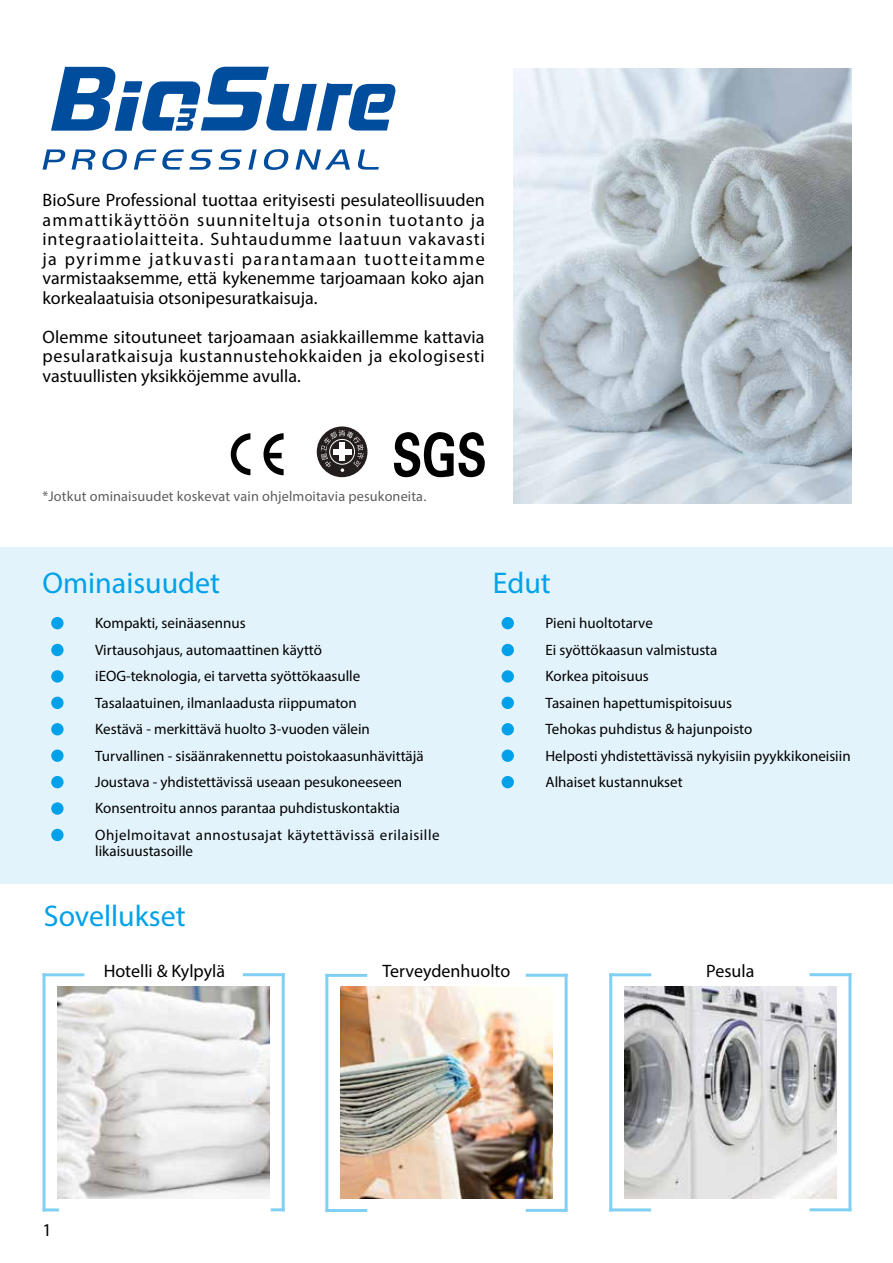
<style>
.page{position:relative;width:893px;height:1263px;background:#fff}
.page>*{position:absolute;margin:0;border:0;box-sizing:border-box;transform-origin:0 0}
.t1{font:30px "Myriad Pro";color:#00a1e9}
.t2{font:18px/19.5px "Myriad Pro";color:#000;text-align:justify}
.t3{font:15px/26.4px "Myriad Pro";color:#000}
.t4{font:14.25px "Myriad Pro";letter-spacing:.01em;color:#5f5d5d}
</style>
<div class="page">
<div style="left:0;top:547px;width:893px;height:337px;background:#e3f3fb"></div>
<svg style="left:394px;top:432px;width:91px;height:45px"></svg>
<svg style="left:231px;top:433px;width:53px;height:42px"></svg>
<div style="left:317px;top:426px;width:50px;height:51px;background:#241d1e;border-radius:50%"></div>
<svg style="left:321px;top:430px;width:43px;height:42px"></svg>
<div style="left:51px;top:617px;width:13px;height:12px;background:#00a1e9;border-radius:50%"></div>
<div style="left:51px;top:644px;width:13px;height:12px;background:#00a1e9;border-radius:50%"></div>
<svg style="left:51px;top:670px;width:13px;height:13px"></svg>
<div style="left:51px;top:697px;width:13px;height:12px;background:#00a1e9;border-radius:50%"></div>
<div style="left:51px;top:723px;width:13px;height:12px;background:#00a1e9;border-radius:50%"></div>
<div style="left:51px;top:749px;width:13px;height:13px;background:#00a1e9;border-radius:50%"></div>
<div style="left:51px;top:776px;width:13px;height:12px;background:#00a1e9;border-radius:50%"></div>
<div style="left:502px;top:617px;width:12px;height:12px;background:#00a1e9;border-radius:50%"></div>
<div style="left:502px;top:644px;width:12px;height:12px;background:#00a1e9;border-radius:50%"></div>
<div style="left:502px;top:670px;width:12px;height:13px;background:#00a1e9;border-radius:50%"></div>
<div style="left:502px;top:697px;width:12px;height:12px;background:#00a1e9;border-radius:50%"></div>
<div style="left:502px;top:723px;width:12px;height:12px;background:#00a1e9;border-radius:50%"></div>
<div style="left:502px;top:749px;width:12px;height:13px;background:#00a1e9;border-radius:50%"></div>
<div style="left:502px;top:776px;width:12px;height:12px;background:#00a1e9;border-radius:50%"></div>
<svg style="left:51px;top:802px;width:13px;height:13px"></svg>
<div style="left:51px;top:829px;width:13px;height:12px;background:#00a1e9;border-radius:50%"></div>
<svg style="left:71px;top:149px;width:25px;height:21px"></svg>
<svg style="left:102px;top:149px;width:25px;height:21px"></svg>
<svg style="left:134px;top:149px;width:22px;height:21px"></svg>
<svg style="left:162px;top:149px;width:50px;height:21px"></svg>
<svg style="left:219px;top:149px;width:23px;height:21px"></svg>
<svg style="left:248px;top:149px;width:9px;height:21px"></svg>
<svg style="left:264px;top:149px;width:25px;height:21px"></svg>
<svg style="left:296px;top:149px;width:54px;height:21px"></svg>
<svg style="left:43px;top:149px;width:22px;height:21px"></svg>
<svg style="left:51px;top:67px;width:344px;height:64px"></svg>
<svg style="left:358px;top:149px;width:21px;height:21px"></svg>
<img style="left:514px;top:69px;width:337px;height:435px">
<img style="left:624px;top:986px;width:213px;height:213px">
<hr style="left:609px;top:973px;width:3px;height:238px;background:#00a1e9">
<hr style="left:609px;top:973px;width:42px;height:3px;background:#00a1e9">
<hr style="left:609px;top:1208px;width:42px;height:3px;background:#00a1e9">
<hr style="left:848px;top:973px;width:3px;height:238px;background:#00a1e9">
<hr style="left:810px;top:1208px;width:41px;height:3px;background:#00a1e9">
<hr style="left:810px;top:973px;width:41px;height:3px;background:#00a1e9">
<img style="left:340px;top:986px;width:213px;height:213px">
<hr style="left:325px;top:974px;width:3px;height:238px;background:#00a1e9">
<hr style="left:325px;top:974px;width:42px;height:3px;background:#00a1e9">
<hr style="left:325px;top:1209px;width:42px;height:3px;background:#00a1e9">
<hr style="left:565px;top:974px;width:3px;height:238px;background:#00a1e9">
<hr style="left:526px;top:1209px;width:42px;height:3px;background:#00a1e9">
<hr style="left:526px;top:974px;width:42px;height:3px;background:#00a1e9">
<hr style="left:43px;top:973px;width:3px;height:238px;background:#00a1e9">
<hr style="left:43px;top:973px;width:41px;height:3px;background:#00a1e9">
<hr style="left:43px;top:1208px;width:16px;height:3px;background:#00a1e9">
<hr style="left:282px;top:973px;width:3px;height:238px;background:#00a1e9">
<hr style="left:271px;top:1208px;width:14px;height:3px;background:#00a1e9">
<hr style="left:243px;top:973px;width:42px;height:3px;background:#00a1e9">
<img style="left:57px;top:986px;width:213px;height:213px">
<p class="t2" style="left:43px;top:190px;width:444px">BioSure Professional tuottaa erityisesti pesulateollisuuden ammattikäyttöön suunniteltuja otsonin tuotanto ja integraatiolaitteita. Suhtaudumme laatuun vakavasti ja pyrimme jatkuvasti parantamaan tuotteitamme varmistaaksemme, että kykenemme tarjoamaan koko ajan korkealaatuisia otsonipesuratkaisuja.</p>
<p class="t2" style="left:43px;top:327px;width:444px">Olemme sitoutuneet tarjoamaan asiakkaillemme kattavia pesularatkaisuja kustannustehokkaiden ja ekologisesti vastuullisten yksikköjemme avulla.</p>
<p class="t4" style="left:43px;top:488px;width:385px">*Jotkut ominaisuudet koskevat vain ohjelmoitavia pesukoneita.</p>
<h1 class="t1" style="left:43px;top:564px;width:179px">Ominaisuudet</h1>
<p class="t3" style="left:95px;top:609px;width:346px">Kompakti, seinäasennus<br>Virtausohjaus, automaattinen käyttö<br>iEOG-teknologia, ei tarvetta syöttökaasulle Tasalaatuinen, ilmanlaadusta riippumaton<br>Kestävä - merkittävä huolto 3-vuoden välein Turvallinen - sisäänrakennettu poistokaasunhävittäjä Joustava - yhdistettävissä useaan pesukoneeseen Konsentroitu annos parantaa puhdistuskontaktia Ohjelmoitavat annostusajat käytettävissä erilaisille</p>
<p class="t3" style="left:95px;top:838px;width:99px">likaisuustasoille</p>
<h1 class="t1" style="left:493px;top:564px;width:60px">Edut</h1>
<p class="t3" style="left:545px;top:609px;width:307px">Pieni huoltotarve<br>Ei syöttökaasun valmistusta<br>Korkea pitoisuus<br>Tasainen hapettumispitoisuus<br>Tehokas puhdistus &amp; hajunpoisto<br>Helposti yhdistettävissä nykyisiin pyykkikoneisiin<br>Alhaiset kustannukset</p>
<h1 class="t1" style="left:44px;top:898px;width:143px">Sovellukset</h1>
<p class="t2" style="left:104px;top:961px;width:123px">Hotelli &amp; Kylpylä</p>
<p class="t2" style="left:383px;top:961px;width:129px">Terveydenhuolto</p>
<p class="t2" style="left:706px;top:961px;width:50px">Pesula</p>
<p class="t2" style="left:43px;top:1219px;width:11px">1</p>
</div>
